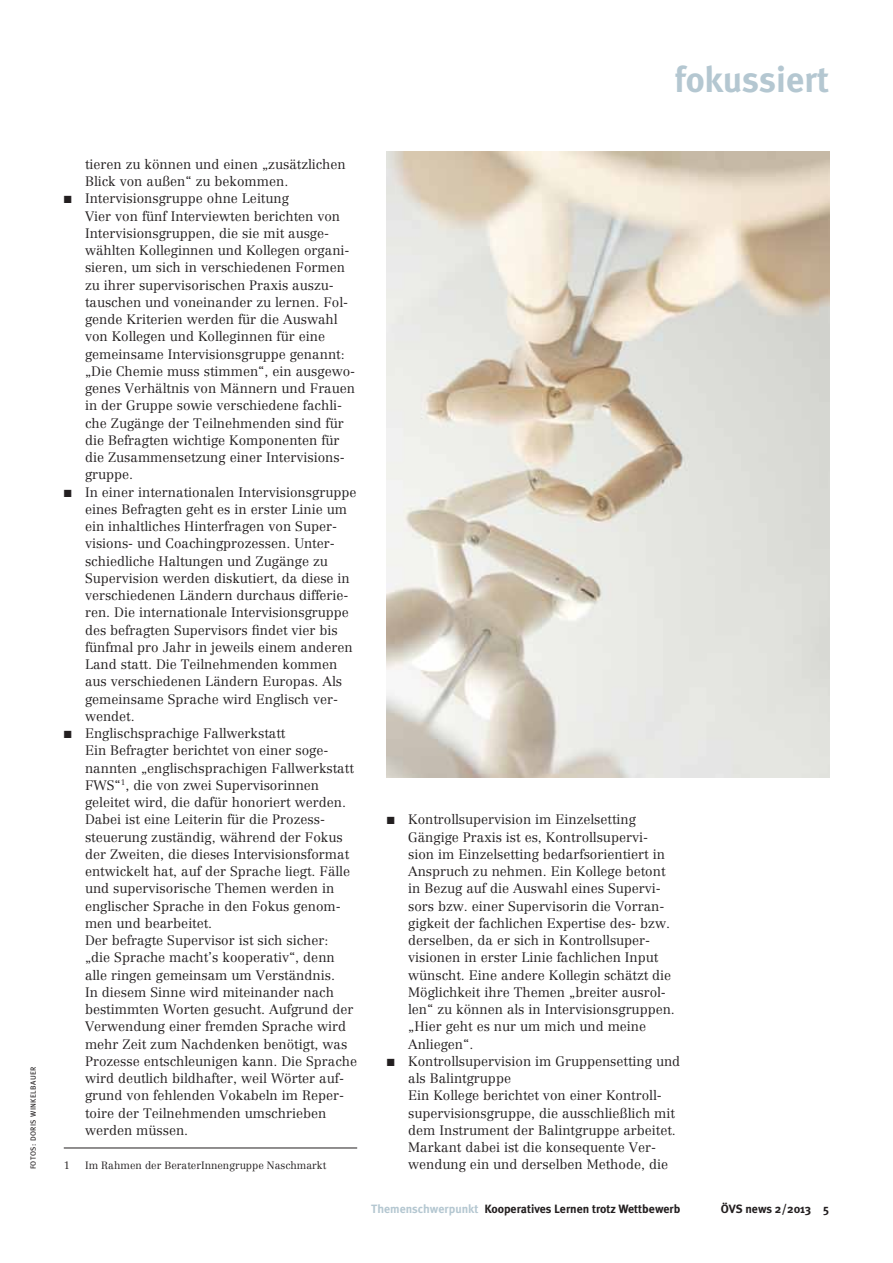
<style>
.page{position:relative;width:893px;height:1263px;background:#fff}
.page>*{position:absolute;margin:0;border:0;box-sizing:border-box;transform-origin:0 0}
.t1{font:700 36px "Meta Plus";color:#b4c7d1}
.t2{font:300 13.5px "Centennial LT Std";color:#231f20}
.t3{font:700 12px "Meta Plus";color:#231f20}
.t4{font:300 10.5px "Centennial LT Std";color:#231f20}
.t5{font:7.5px "Meta Plus";letter-spacing:.05em;color:#231f20}
.s1{font-family:"European Pi Three";font-weight:400;font-size:12px}
.s2{color:#b4c7d1}
</style>
<div class="page">
<hr style="left:64px;top:1148px;width:293px;height:1px;background:#231f20">
<img style="left:387px;top:152px;width:442px;height:625px">
<p class="t5" style="left:29px;top:1169px;width:103px;rotate:-90deg">Fotos: Doris Winkelbauer</p>
<p class="t2" style="left:85px;top:156px;width:262px">tieren zu können und einen „zusätzlichen</p>
<p class="t2" style="left:85px;top:173px;width:205px">Blick von außen“ zu bekommen.</p>
<p class="t2" style="left:64px;top:191px;width:227px"><span class="s1">K</span> Intervisionsgruppe ohne Leitung</p>
<p class="t2" style="left:85px;top:208px;width:257px">Vier von fünf Interviewten berichten von</p>
<p class="t2" style="left:85px;top:225px;width:246px">Intervisionsgruppen, die sie mit ausge-</p>
<p class="t2" style="left:85px;top:242px;width:266px">wählten Kolleginnen und Kollegen organi-</p>
<p class="t2" style="left:85px;top:260px;width:261px">sieren, um sich in verschiedenen Formen</p>
<p class="t2" style="left:85px;top:277px;width:250px">zu ihrer supervisorischen Praxis auszu-</p>
<p class="t2" style="left:85px;top:294px;width:265px">tauschen und voneinander zu lernen. Fol-</p>
<p class="t2" style="left:85px;top:311px;width:254px">gende Kriterien werden für die Auswahl</p>
<p class="t2" style="left:85px;top:329px;width:242px">von Kollegen und Kolleginnen für eine</p>
<p class="t2" style="left:85px;top:346px;width:261px">gemeinsame Intervisionsgruppe genannt:</p>
<p class="t2" style="left:85px;top:363px;width:272px">„Die Chemie muss stimmen“, ein ausgewo-</p>
<p class="t2" style="left:85px;top:380px;width:272px">genes Verhältnis von Männern und Frauen</p>
<p class="t2" style="left:85px;top:398px;width:259px">in der Gruppe sowie verschiedene fachli-</p>
<p class="t2" style="left:85px;top:415px;width:260px">che Zugänge der Teilnehmenden sind für</p>
<p class="t2" style="left:85px;top:432px;width:256px">die Befragten wichtige Komponenten für</p>
<p class="t2" style="left:85px;top:449px;width:261px">die Zusammensetzung einer Intervisions-</p>
<p class="t2" style="left:85px;top:467px;width:50px">gruppe.</p>
<p class="t2" style="left:64px;top:484px;width:294px"><span class="s1">K</span> In einer internationalen Intervisionsgruppe</p>
<p class="t2" style="left:85px;top:501px;width:263px">eines Befragten geht es in erster Linie um</p>
<p class="t2" style="left:85px;top:518px;width:253px">ein inhaltliches Hinterfragen von Super-</p>
<p class="t2" style="left:85px;top:536px;width:251px">visions- und Coachingprozessen. Unter-</p>
<p class="t2" style="left:85px;top:553px;width:244px">schiedliche Haltungen und Zugänge zu</p>
<p class="t2" style="left:85px;top:570px;width:266px">Supervision werden diskutiert, da diese in</p>
<p class="t2" style="left:85px;top:587px;width:265px">verschiedenen Ländern durchaus differie-</p>
<p class="t2" style="left:85px;top:605px;width:265px">ren. Die internationale Intervisionsgruppe</p>
<p class="t2" style="left:85px;top:622px;width:254px">des befragten Supervisors findet vier bis</p>
<p class="t2" style="left:85px;top:639px;width:269px">fünfmal pro Jahr in jeweils einem anderen</p>
<p class="t2" style="left:85px;top:656px;width:254px">Land statt. Die Teilnehmenden kommen</p>
<p class="t2" style="left:85px;top:674px;width:259px">aus verschiedenen Ländern Europas. Als</p>
<p class="t2" style="left:85px;top:691px;width:254px">gemeinsame Sprache wird Englisch ver-</p>
<p class="t2" style="left:85px;top:708px;width:51px">wendet.</p>
<p class="t2" style="left:64px;top:725px;width:223px"><span class="s1">K</span> Englischsprachige Fallwerkstatt</p>
<p class="t2" style="left:85px;top:743px;width:245px">Ein Befragter berichtet von einer soge-</p>
<p class="t2" style="left:85px;top:760px;width:270px">nannten „englischsprachigen Fallwerkstatt</p>
<p class="t2" style="left:85px;top:777px;width:236px">FWS“<sup>1</sup>, die von zwei Supervisorinnen</p>
<p class="t2" style="left:85px;top:794px;width:263px">geleitet wird, die dafür honoriert werden.</p>
<p class="t2" style="left:85px;top:812px;width:242px">Dabei ist eine Leiterin für die Prozess-</p>
<p class="t2" style="left:85px;top:829px;width:259px">steuerung zuständig, während der Fokus</p>
<p class="t2" style="left:85px;top:846px;width:266px">der Zweiten, die dieses Intervisionsformat</p>
<p class="t2" style="left:85px;top:863px;width:267px">entwickelt hat, auf der Sprache liegt. Fälle</p>
<p class="t2" style="left:85px;top:881px;width:251px">und supervisorische Themen werden in</p>
<p class="t2" style="left:85px;top:898px;width:257px">englischer Sprache in den Fokus genom-</p>
<p class="t2" style="left:85px;top:915px;width:129px">men und bearbeitet.</p>
<p class="t2" style="left:85px;top:932px;width:245px">Der befragte Supervisor ist sich sicher:</p>
<p class="t2" style="left:85px;top:950px;width:251px">„die Sprache macht’s kooperativ“, denn</p>
<p class="t2" style="left:85px;top:967px;width:251px">alle ringen gemeinsam um Verständnis.</p>
<p class="t2" style="left:85px;top:984px;width:250px">In diesem Sinne wird miteinander nach</p>
<p class="t2" style="left:85px;top:1001px;width:270px">bestimmten Worten gesucht. Aufgrund der</p>
<p class="t2" style="left:85px;top:1019px;width:263px">Verwendung einer fremden Sprache wird</p>
<p class="t2" style="left:85px;top:1036px;width:264px">mehr Zeit zum Nachdenken benötigt, was</p>
<p class="t2" style="left:85px;top:1053px;width:274px">Prozesse entschleunigen kann. Die Sprache</p>
<p class="t2" style="left:85px;top:1070px;width:260px">wird deutlich bildhafter, weil Wörter auf-</p>
<p class="t2" style="left:85px;top:1088px;width:261px">grund von fehlenden Vokabeln im Reper-</p>
<p class="t2" style="left:85px;top:1105px;width:243px">toire der Teilnehmenden umschrieben</p>
<p class="t2" style="left:85px;top:1122px;width:105px">werden müssen.</p>
<h1 class="t1" style="left:674px;top:58px;width:156px">fokussiert</h1>
<p class="t2" style="left:387px;top:812px;width:251px"><span class="s1">K</span> Kontrollsupervision im Einzelsetting</p>
<p class="t2" style="left:408px;top:829px;width:241px">Gängige Praxis ist es, Kontrollsupervi-</p>
<p class="t2" style="left:408px;top:846px;width:258px">sion im Einzelsetting bedarfsorientiert in</p>
<p class="t2" style="left:408px;top:863px;width:259px">Anspruch zu nehmen. Ein Kollege betont</p>
<p class="t2" style="left:408px;top:881px;width:254px">in Bezug auf die Auswahl eines Supervi-</p>
<p class="t2" style="left:408px;top:898px;width:258px">sors bzw. einer Supervisorin die Vorran-</p>
<p class="t2" style="left:408px;top:915px;width:263px">gigkeit der fachlichen Expertise des- bzw.</p>
<p class="t2" style="left:408px;top:932px;width:244px">derselben, da er sich in Kontrollsuper-</p>
<p class="t2" style="left:408px;top:950px;width:252px">visionen in erster Linie fachlichen Input</p>
<p class="t2" style="left:408px;top:967px;width:265px">wünscht. Eine andere Kollegin schätzt die</p>
<p class="t2" style="left:408px;top:984px;width:259px">Möglichkeit ihre Themen „breiter ausrol-</p>
<p class="t2" style="left:408px;top:1001px;width:268px">len“ zu können als in Intervisionsgruppen.</p>
<p class="t2" style="left:408px;top:1019px;width:239px">„Hier geht es nur um mich und meine</p>
<p class="t2" style="left:408px;top:1036px;width:67px">Anliegen“.</p>
<p class="t2" style="left:387px;top:1053px;width:295px"><span class="s1">K</span> Kontrollsupervision im Gruppensetting und</p>
<p class="t2" style="left:408px;top:1070px;width:104px">als Balintgruppe</p>
<p class="t2" style="left:408px;top:1088px;width:255px">Ein Kollege berichtet von einer Kontroll-</p>
<p class="t2" style="left:408px;top:1105px;width:268px">supervisionsgruppe, die ausschließlich mit</p>
<p class="t2" style="left:408px;top:1122px;width:269px">dem Instrument der Balintgruppe arbeitet.</p>
<p class="t2" style="left:408px;top:1139px;width:249px">Markant dabei ist die konsequente Ver-</p>
<p class="t4" style="left:64px;top:1159px;width:8px">1</p>
<p class="t4" style="left:85px;top:1159px;width:243px">Im Rahmen der BeraterInnengruppe Naschmarkt</p>
<p class="t2" style="left:408px;top:1157px;width:261px">wendung ein und derselben Methode, die</p>
<p class="t3" style="left:371px;top:1202px;width:311px"><span class="s2">Themenschwerpunkt</span> Kooperatives Lernen trotz Wettbewerb</p>
<p class="t3" style="left:721px;top:1202px;width:110px">ÖVS news 2/2013 5</p>
</div>
